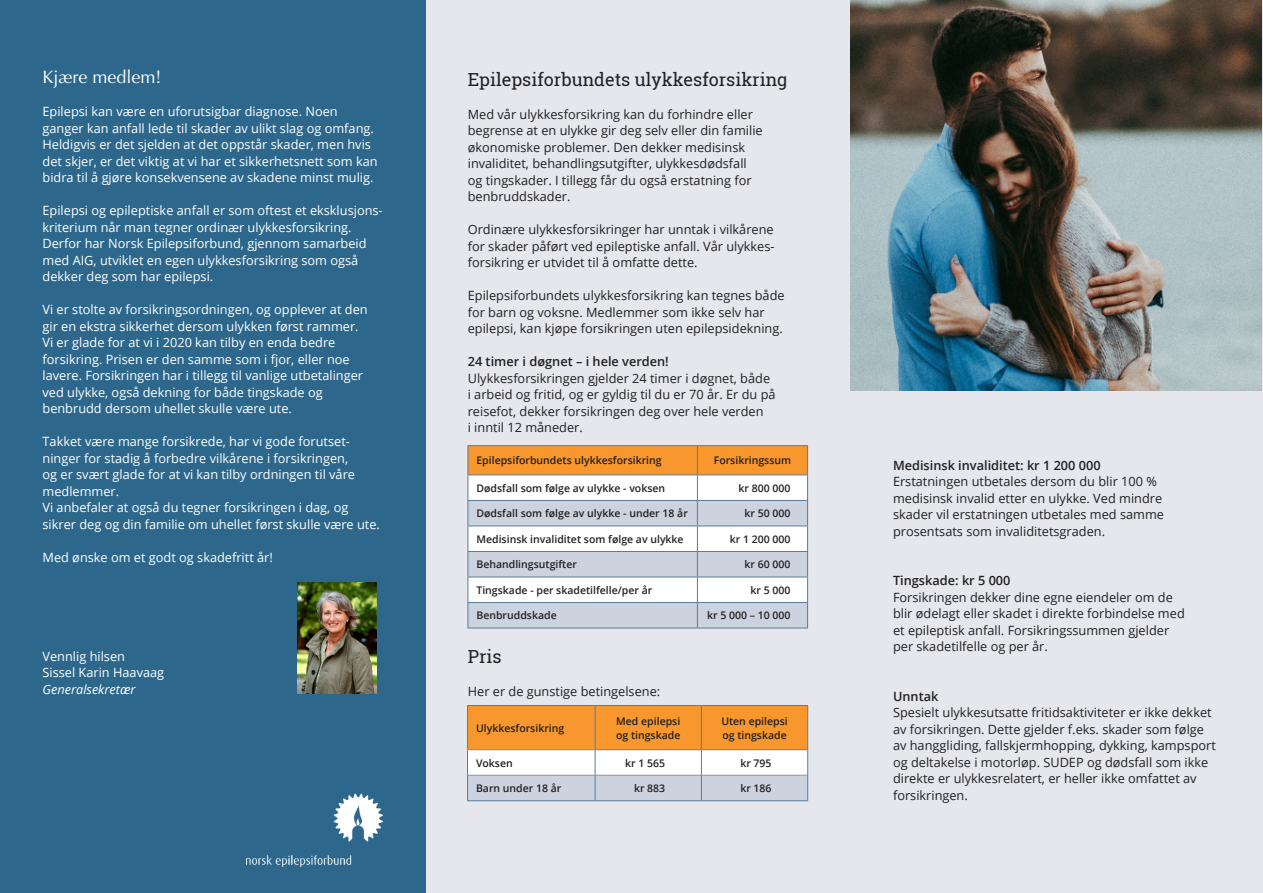
<style>
.page{position:relative;width:1263px;height:893px;background:#e5e7ed}
.page>*{position:absolute;margin:0;border:0;box-sizing:border-box;transform-origin:0 0}
._1-Heading{font:18px "Roboto Slab";color:#231f20}
._1-Heading-2{font:18px "Optima";color:#fff}
._2-Brødtekst{font:12.75px/16.5px "Open Sans";color:#231f20}
._2-Brødtekst-2{font:12.75px/16.5px "Open Sans";color:#fff}
._2-Brødtekst-3{font:600 12.75px "Open Sans";color:#231f20}
._2-Brødtekst-4{font:italic 12.75px "Open Sans";color:#fff}
.t1{font:600 10.5px "Open Sans";color:#231f20}
</style>
<div class="page">
<div style="left:0;top:0;width:425px;height:893px;background:#2d688c"></div>
<hr style="left:468px;top:445px;width:229px;height:1px;background:#5a7c9c">
<hr style="left:697px;top:445px;width:111px;height:1px;background:#5a7c9c">
<svg style="left:468px;top:446px;width:340px;height:182px;background:#e2d7cd"></svg>
<hr style="left:468px;top:628px;width:229px;height:1px;background:#5a7c9c">
<hr style="left:697px;top:628px;width:111px;height:1px;background:#5a7c9c">
<svg style="left:467px;top:705px;width:341px;height:95px;background:#e8bf94"></svg>
<hr style="left:467px;top:800px;width:128px;height:1px;background:#5a7c9c">
<hr style="left:595px;top:800px;width:106px;height:1px;background:#5a7c9c">
<hr style="left:701px;top:800px;width:107px;height:1px;background:#5a7c9c">
<img style="left:850px;top:0;width:412px;height:390px">
<img style="left:246px;top:794px;width:137px;height:72px">
<img style="left:298px;top:583px;width:78px;height:110px">
<p class="_1-Heading-2" style="left:43px;top:67px;width:120px">Kjære medlem!</p>
<p class="_2-Brødtekst-2" style="left:43px;top:103px;width:337px">Epilepsi kan være en uforutsigbar diagnose. Noen ganger kan anfall lede til skader av ulikt slag og omfang.<br>Heldigvis er det sjelden at det oppstår skader, men hvis det skjer, er det viktig at vi har et sikkerhetsnett som kan bidra til å gjøre konsekvensene av skadene minst mulig.</p>
<p class="_2-Brødtekst-2" style="left:43px;top:202px;width:342px">Epilepsi og epileptiske anfall er som oftest et eksklusjons&shy;kriterium når man tegner ordinær ulykkesforsikring.<br>Derfor har Norsk Epilepsiforbund, gjennom samarbeid med AIG, utviklet en egen ulykkesforsikring som også dekker deg som har epilepsi.</p>
<p class="_2-Brødtekst-2" style="left:43px;top:301px;width:327px">Vi er stolte av forsikringsordningen, og opplever at den gir en ekstra sikkerhet dersom ulykken først rammer.<br>Vi er glade for at vi i 2020 kan tilby en enda bedre forsikring. Prisen er den samme som i fjor, eller noe lavere. Forsikringen har i tillegg til vanlige utbetalinger ved ulykke, også dekning for både tingskade og benbrudd dersom uhellet skulle være ute.</p>
<p class="_2-Brødtekst-2" style="left:43px;top:433px;width:314px">Takket være mange forsikrede, har vi gode forutset&shy;ninger for stadig å forbedre vilkårene i forsikringen, og er svært glade for at vi kan tilby ordningen til våre medlemmer.</p>
<p class="_2-Brødtekst-2" style="left:43px;top:499px;width:339px">Vi anbefaler at også du tegner forsikringen i dag, og sikrer deg og din familie om uhellet først skulle være ute.</p>
<p class="_2-Brødtekst-2" style="left:43px;top:549px;width:232px">Med ønske om et godt og skadefritt år!</p>
<p class="_2-Brødtekst-2" style="left:43px;top:648px;width:84px">Vennlig hilsen</p>
<p class="_2-Brødtekst-2" style="left:43px;top:664px;width:123px">Sissel Karin Haavaag</p>
<p class="_2-Brødtekst-4" style="left:43px;top:680px;width:94px">Generalsekretær</p>
<p class="_1-Heading" style="left:468px;top:67px;width:321px">Epilepsiforbundets ulykkesforsikring</p>
<p class="_2-Brødtekst" style="left:468px;top:105px;width:296px">Med vår ulykkesforsikring kan du forhindre eller begrense at en ulykke gir deg selv eller din familie økonomiske problemer. Den dekker medisinsk invaliditet, behandlingsutgifter, ulykkesdødsfall og tingskader. I tillegg får du også erstatning for benbruddskader.</p>
<p class="_2-Brødtekst" style="left:468px;top:221px;width:308px;text-align:justify">Ordinære ulykkesforsikringer har unntak i vilkårene for skader påført ved epileptiske anfall. Vår ulykkes&shy;forsikring er utvidet til å omfatte dette.</p>
<p class="_2-Brødtekst" style="left:468px;top:287px;width:318px">Epilepsiforbundets ulykkesforsikring kan tegnes både for barn og voksne. Medlemmer som ikke selv har epilepsi, kan kjøpe forsikringen uten epilepsidekning.</p>
<p class="_2-Brødtekst-3" style="left:468px;top:353px;width:203px">24 timer i døgnet – i hele verden!</p>
<p class="_2-Brødtekst" style="left:468px;top:369px;width:309px">Ulykkesforsikringen gjelder 24 timer i døgnet, både i arbeid og fritid, og er gyldig til du er 70 år. Er du på reisefot, dekker forsikringen deg over hele verden<br>i inntil 12 måneder.</p>
<p class="t1" style="left:476px;top:453px;width:187px">Epilepsiforbundets ulykkesforsikring</p>
<p class="t1" style="left:714px;top:453px;width:79px">Forsikringssum</p>
<p class="t1" style="left:476px;top:481px;width:190px">Dødsfall som følge av ulykke - voksen</p>
<p class="t1" style="left:739px;top:481px;width:53px">kr 800 000</p>
<p class="t1" style="left:476px;top:506px;width:213px">Dødsfall som følge av ulykke - under 18 år</p>
<p class="t1" style="left:745px;top:506px;width:47px">kr 50 000</p>
<p class="t1" style="left:476px;top:532px;width:209px">Medisinsk invaliditet som følge av ulykke</p>
<p class="t1" style="left:730px;top:532px;width:62px">kr 1 200 000</p>
<p class="t1" style="left:476px;top:557px;width:102px">Behandlingsutgifter</p>
<p class="t1" style="left:745px;top:557px;width:47px">kr 60 000</p>
<p class="t1" style="left:476px;top:583px;width:177px">Tingskade - per skadetilfelle/per år</p>
<p class="t1" style="left:751px;top:583px;width:41px">kr 5 000</p>
<p class="t1" style="left:476px;top:608px;width:82px">Benbruddskade</p>
<p class="t1" style="left:707px;top:608px;width:85px">kr 5 000 – 10 000</p>
<p class="_1-Heading" style="left:468px;top:644px;width:35px">Pris</p>
<p class="_2-Brødtekst" style="left:468px;top:683px;width:194px">Her er de gunstige betingelsene:</p>
<p class="t1" style="left:476px;top:721px;width:90px">Ulykkesforsikring</p>
<p class="t1" style="left:616px;top:713px;width:66px">Med epilepsi</p>
<p class="t1" style="left:616px;top:728px;width:66px">og tingskade</p>
<p class="t1" style="left:721px;top:713px;width:68px">Uten epilepsi</p>
<p class="t1" style="left:722px;top:728px;width:66px">og tingskade</p>
<p class="t1" style="left:476px;top:755px;width:38px">Voksen</p>
<p class="t1" style="left:625px;top:755px;width:41px">kr 1 565</p>
<p class="t1" style="left:740px;top:755px;width:33px">kr 795</p>
<p class="t1" style="left:476px;top:781px;width:87px">Barn under 18 år</p>
<p class="t1" style="left:634px;top:781px;width:33px">kr 883</p>
<p class="t1" style="left:740px;top:781px;width:33px">kr 186</p>
<p class="_2-Brødtekst-3" style="left:893px;top:456px;width:209px">Medisinsk invaliditet: kr 1 200 000</p>
<p class="_2-Brødtekst" style="left:893px;top:473px;width:273px">Erstatningen utbetales dersom du blir 100 % medisinsk invalid etter en ulykke. Ved mindre skader vil erstatningen utbetales med samme prosentsats som invaliditetsgraden.</p>
<p class="_2-Brødtekst-3" style="left:893px;top:572px;width:119px">Tingskade: kr 5 000</p>
<p class="_2-Brødtekst" style="left:893px;top:589px;width:293px">Forsikringen dekker dine egne eiendeler om de blir ødelagt eller skadet i direkte forbindelse med et epileptisk anfall. Forsikringssummen gjelder per skadetilfelle og per år.</p>
<p class="_2-Brødtekst-3" style="left:893px;top:687px;width:47px">Unntak</p>
<p class="_2-Brødtekst" style="left:893px;top:704px;width:324px">Spesielt ulykkesutsatte fritidsaktiviteter er ikke dekket av forsikringen. Dette gjelder f.eks. skader som følge av hanggliding, fallskjermhopping, dykking, kampsport og deltakelse i motorløp. SUDEP og dødsfall som ikke direkte er ulykkesrelatert, er heller ikke omfattet av forsikringen.</p>
</div>
